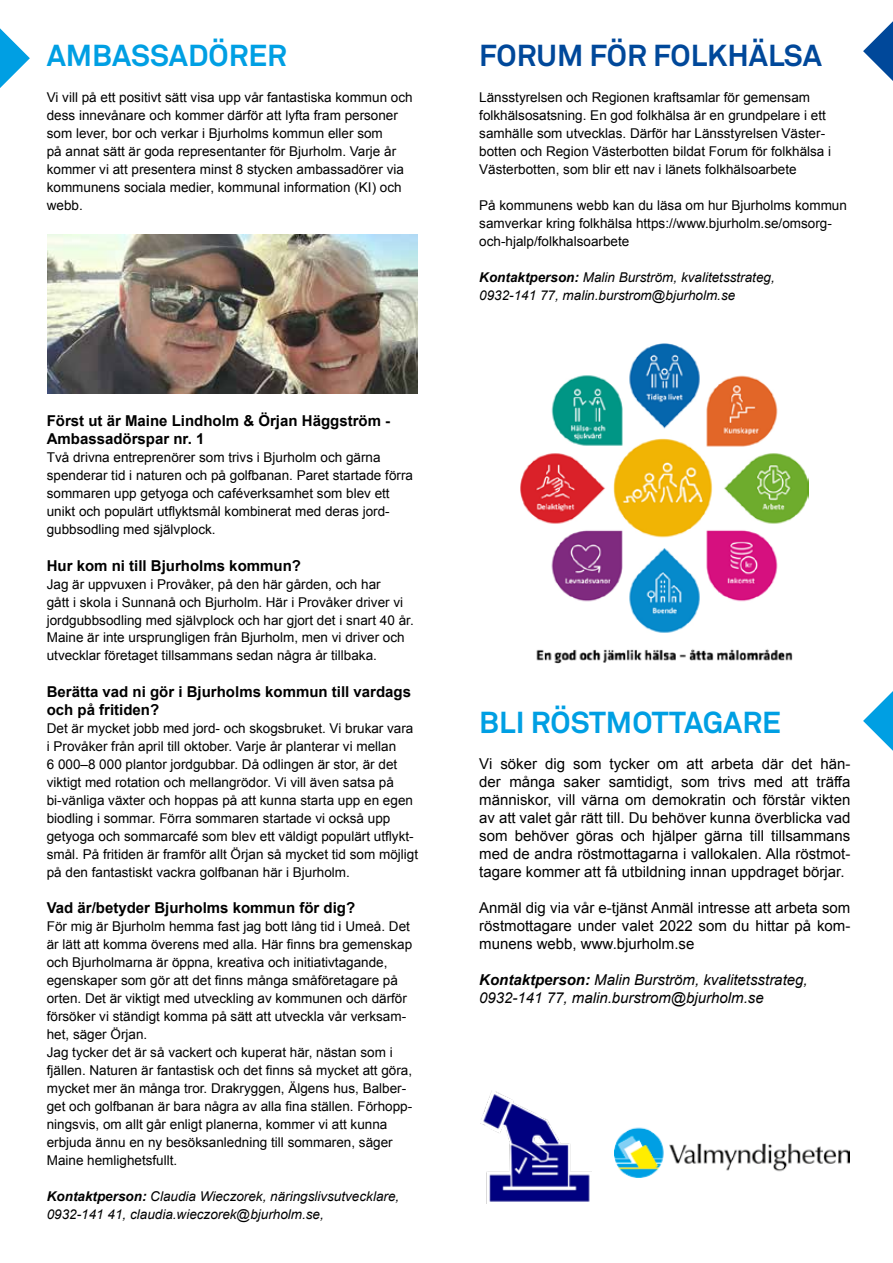
<style>
.page{position:relative;width:893px;height:1263px;background:#fff}
.page>*{position:absolute;margin:0;border:0;box-sizing:border-box;transform-origin:0 0}
.t1{font:700 30px "Akkurat";color:#009fe3}
.t2{font:700 30px "Akkurat";color:#00489a}
.t3{font:15px/18px "Arial";color:#000;text-align:justify}
.t4{font:700 15px/18px "Arial";color:#000}
.t5{font:italic 15px/18px "Arial";color:#000}
.t6{font:13.5px/18px "Arial";color:#000}
.t7{font:italic 13.5px/18px "Arial";color:#000}
.s1{font-weight:700}
</style>
<div class="page">
<img style="left:48px;top:235px;width:370px;height:158px">
<img style="left:520px;top:343px;width:288px;height:320px">
<svg style="left:863px;top:21px;width:30px;height:60px"></svg>
<img style="left:481px;top:1091px;width:111px;height:112px">
<img style="left:614px;top:1127px;width:235px;height:51px">
<svg style="left:863px;top:691px;width:30px;height:60px"></svg>
<svg style="left:0;top:28px;width:30px;height:60px"></svg>
<h1 class="t1" style="left:47px;top:37px;width:242px">AMBASSADÖRER</h1>
<p class="t6" style="left:47px;top:89px;width:367px">Vi vill på ett positivt sätt visa upp vår fantastiska kommun och dess innevånare och kommer därför att lyfta fram personer som lever, bor och verkar i Bjurholms kommun eller som<br>på annat sätt är goda representanter för Bjurholm. Varje år kommer vi att presentera minst 8 stycken ambassadörer via kommunens sociala medier, kommunal information (KI) och webb.</p>
<p class="t4" style="left:47px;top:413px;width:345px">Först ut är Maine Lindholm &amp; Örjan Häggström -<br>Ambassadörspar nr. 1</p>
<p class="t6" style="left:47px;top:449px;width:368px">Två drivna entreprenörer som trivs i Bjurholm och gärna spenderar tid i naturen och på golfbanan. Paret startade förra sommaren upp getyoga och caféverksamhet som blev ett unikt och populärt utflyktsmål kombinerat med deras jord&shy;gubbsodling med självplock.</p>
<p class="t4" style="left:47px;top:557px;width:256px">Hur kom ni till Bjurholms kommun?</p>
<p class="t6" style="left:47px;top:575px;width:368px">Jag är uppvuxen i Provåker, på den här gården, och har<br>gått i skola i Sunnanå och Bjurholm. Här i Provåker driver vi jordgubbsodling med självplock och har gjort det i snart 40 år.<br>Maine är inte ursprungligen från Bjurholm, men vi driver och utvecklar företaget tillsammans sedan några år tillbaka.</p>
<p class="t4" style="left:47px;top:683px;width:366px">Berätta vad ni gör i Bjurholms kommun till vardags och på fritiden?</p>
<p class="t6" style="left:47px;top:719px;width:373px">Det är mycket jobb med jord- och skogsbruket. Vi brukar vara i Provåker från april till oktober. Varje år planterar vi mellan<br>6 000–8 000 plantor jordgubbar. Då odlingen är stor, är det viktigt med rotation och mellangrödor. Vi vill även satsa på bi-vänliga växter och hoppas på att kunna starta upp en egen biodling i sommar. Förra sommaren startade vi också upp getyoga och sommarcafé som blev ett väldigt populärt utflykt&shy;smål. På fritiden är framför allt Örjan så mycket tid som möjligt på den fantastiskt vackra golfbanan här i Bjurholm.</p>
<p class="t4" style="left:47px;top:899px;width:310px">Vad är/betyder Bjurholms kommun för dig?</p>
<p class="t6" style="left:47px;top:917px;width:367px">För mig är Bjurholm hemma fast jag bott lång tid i Umeå. Det är lätt att komma överens med alla. Här finns bra gemenskap och Bjurholmarna är öppna, kreativa och initiativtagande, egenskaper som gör att det finns många småföretagare på orten. Det är viktigt med utveckling av kommunen och därför försöker vi ständigt komma på sätt att utveckla vår verksam&shy;het, säger Örjan.<br>Jag tycker det är så vackert och kuperat här, nästan som i fjällen. Naturen är fantastisk och det finns så mycket att göra, mycket mer än många tror. Drakryggen, Älgens hus, Balber&shy;get och golfbanan är bara några av alla fina ställen. Förhopp&shy;ningsvis, om allt går enligt planerna, kommer vi att kunna erbjuda ännu en ny besöksanledning till sommaren, säger Maine hemlighetsfullt.</p>
<p class="t7" style="left:47px;top:1187px;width:354px"><span class="s1">Kontaktperson:</span> Claudia Wieczorek, näringslivsutvecklare,<br>0932-141 41, claudia.wieczorek@bjurholm.se,</p>
<h1 class="t2" style="left:479px;top:37px;width:344px">FORUM FÖR FOLKHÄLSA</h1>
<p class="t6" style="left:479px;top:89px;width:353px">Länsstyrelsen och Regionen kraftsamlar för gemensam folkhälsosatsning. En god folkhälsa är en grundpelare i ett samhälle som utvecklas. Därför har Länsstyrelsen Väster&shy;botten och Region Västerbotten bildat Forum för folkhälsa i Västerbotten, som blir ett nav i länets folkhälsoarbete</p>
<p class="t6" style="left:479px;top:197px;width:369px">På kommunens webb kan du läsa om hur Bjurholms kommun samverkar kring folkhälsa https://www.bjurholm.se/omsorg&shy;och-hjalp/folkhalsoarbete</p>
<p class="t7" style="left:479px;top:269px;width:297px"><span class="s1">Kontaktperson:</span> Malin Burström, kvalitetsstrateg,<br>0932-141 77, malin.burstrom@bjurholm.se</p>
<h1 class="t1" style="left:479px;top:703px;width:303px">BLI RÖSTMOTTAGARE</h1>
<p class="t3" style="left:479px;top:754px;width:373px">Vi söker dig som tycker om att arbeta där det hän&shy;der många saker samtidigt, som trivs med att träffa människor, vill värna om demokratin och förstår vikten av att valet går rätt till. Du behöver kunna överblicka vad som behöver göras och hjälper gärna till tillsammans med de andra röstmottagarna i vallokalen. Alla röstmot&shy;tagare kommer att få utbildning innan uppdraget börjar.</p>
<p class="t3" style="left:479px;top:898px;width:373px">Anmäl dig via vår e-tjänst Anmäl intresse att arbeta som röstmottagare under valet 2022 som du hittar på kom&shy;munens webb, www.bjurholm.se</p>
<p class="t5" style="left:479px;top:970px;width:330px"><span class="s1">Kontaktperson:</span> Malin Burström, kvalitetsstrateg,<br>0932-141 77, malin.burstrom@bjurholm.se</p>
</div>
